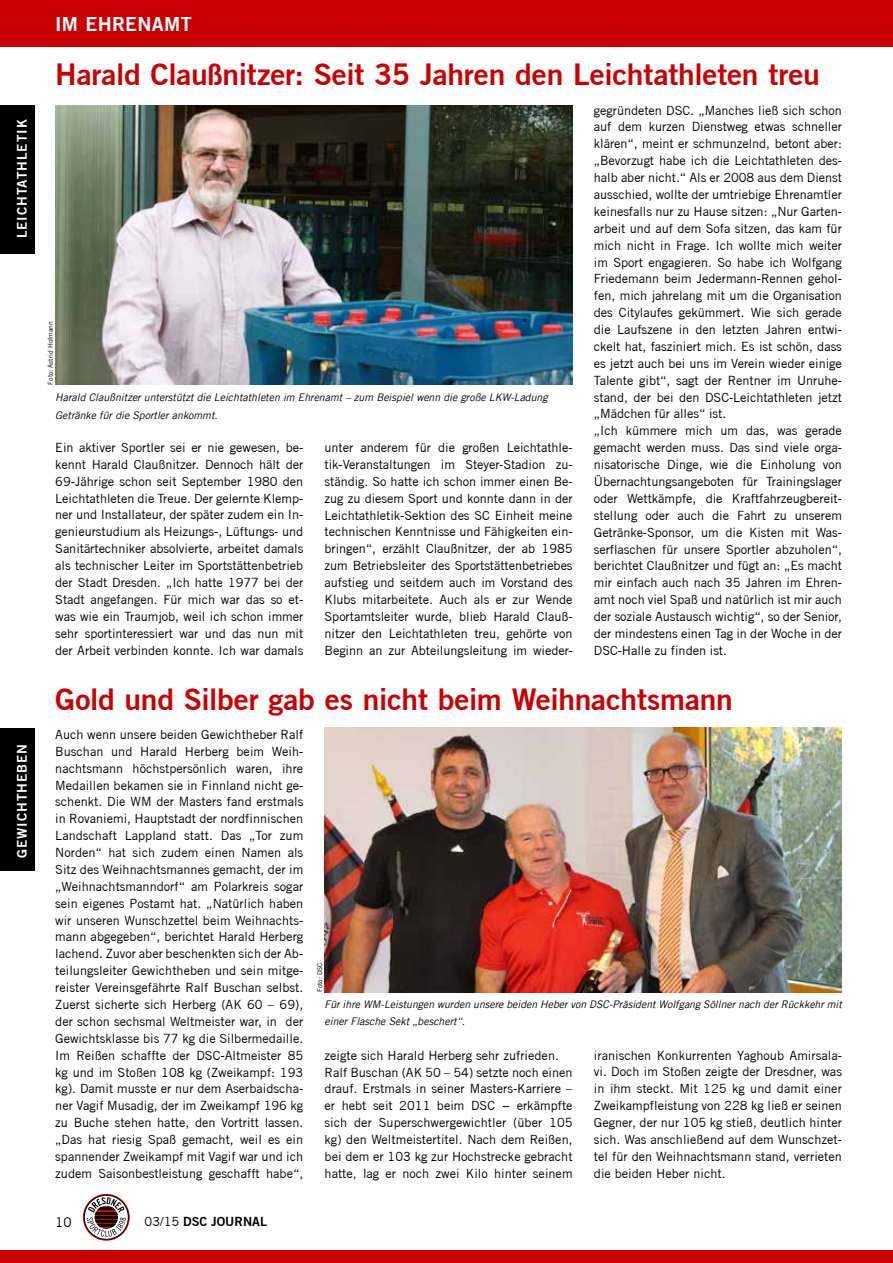
<style>
.page{position:relative;width:893px;height:1263px;background:#fff}
.page>*{position:absolute;margin:0;border:0;box-sizing:border-box;transform-origin:0 0}
.t1{font:700 30px "Trade Gothic No.2";letter-spacing:-.005em;color:#c80205}
.t2{font:700 19.5px "Trade Gothic No.2";letter-spacing:.02em;color:#fff}
.t3{font:700 13.5px "Trade Gothic No.2";letter-spacing:.07em;color:#fff}
.t4{font:13.5px "Trade Gothic";color:#000}
.t5{font:12.75px/17px "Trade Gothic";letter-spacing:-.005em;color:#000;text-align:justify}
.t6{font:12.75px/17px "Trade Gothic";letter-spacing:-.005em;color:#000;text-align:justify;scale:2 1}
.t7{font:700 12.75px "Trade Gothic No.2";color:#000}
.t8{font:italic 10.5px/17.2px "Trade Gothic LT";color:#000}
.t9{font:6.75px "Trade Gothic";color:#000}
.s1{font-family:"Trade Gothic";font-weight:400}
</style>
<div class="page">
<div style="left:0;top:1250px;width:893px;height:13px;background:#c80205"></div>
<svg style="left:83px;top:1194px;width:47px;height:47px"></svg>
<svg style="left:84px;top:1195px;width:45px;height:45px"></svg>
<svg style="left:85px;top:1196px;width:43px;height:43px"></svg>
<svg style="left:87px;top:1197px;width:39px;height:40px"></svg>
<svg style="left:95px;top:1205px;width:23px;height:24px"></svg>
<hr style="left:95px;top:1208px;width:23px;height:2px;background:#000">
<hr style="left:95px;top:1224px;width:23px;height:3px;background:#000">
<hr style="left:95px;top:1220px;width:23px;height:2px;background:#000">
<hr style="left:95px;top:1216px;width:23px;height:2px;background:#000">
<hr style="left:95px;top:1212px;width:23px;height:2px;background:#000">
<img style="left:55px;top:105px;width:518px;height:279px">
<div style="left:0;top:0;width:893px;height:47px;background:#c80205"></div>
<div style="left:0;top:105px;width:34px;height:148px;background:#000"></div>
<img style="left:325px;top:727px;width:517px;height:265px">
<div style="left:0;top:729px;width:34px;height:142px;background:#000"></div>
<p class="t3" style="left:14px;top:238px;width:120px;rotate:-90deg">Leichtathletik</p>
<p class="t3" style="left:14px;top:858px;width:115px;rotate:-90deg">Gewichtheben</p>
<h2 class="t2" style="left:55px;top:12px;width:123px">I M Ehrenamt</h2>
<h1 class="t1" style="left:55px;top:56px;width:766px">Harald Claußnitzer: Seit 35 Jahren den Leichtathleten treu</h1>
<p class="t9" style="left:46px;top:384px;width:65px;rotate:-90deg">Foto: Astrid H ofmann</p>
<p class="t8" style="left:55px;top:389px;width:494px">Harald Claußnitzer unterstützt die Leichtathleten im Ehrenamt – zum Beispiel wenn die große LKW-Ladung<br>Getränke für die Sportler ankommt.</p>
<p class="t5" style="left:55px;top:439px;width:250px">E in aktiver Sportler sei er nie gewesen, be&shy;kennt Harald Claußnitzer. Dennoch hält der 69-Jährige schon seit September 1980 den Leichtathleten die Treue. Der gelernte Klemp&shy;ner und I nstallateur, der später zudem ein I n&shy;genieurstudium als Heizungs-, Lüftungs- und Sanitärtechniker absolvierte, arbeitet damals als technischer Leiter im Sportstättenbetrieb der Stadt Dresden. „I ch hatte 1977 bei der Stadt angefangen. Für mich war das so et&shy;was wie ein Traumjob, weil ich schon immer sehr sportinteressiert war und das nun mit der Arbeit verbinden konnte. I ch war damals</p>
<p class="t5" style="left:325px;top:439px;width:250px">unter anderem für die großen Leichtathle&shy;tik-Veranstaltungen im Steyer-Stadion zu&shy;ständig. So hatte ich schon immer einen Be&shy;zug zu diesem Sport und konnte dann in der Leichtathletik-Sektion des SC Einheit meine technischen Kenntnisse und Fähigkeiten ein&shy;bringen“, erzählt Claußnitzer, der ab 1985 zum Betriebsleiter des Sportstättenbetriebes aufstieg und seitdem auch im Vorstand des Klubs mitarbeitete. Auch als er zur Wende Sportamtsleiter wurde, blieb Harald Clauß&shy;nitzer den Leichtathleten treu, gehörte von Beginn an zur Abteilungsleitung im wieder-</p>
<p class="t5" style="left:594px;top:101px;width:81px">gegründeten DSC</p>
<p class="t5" style="left:594px;top:101px;width:250px;text-indent:96px">. „Manches ließ sich schon auf dem kurzen Dienstweg etwas schneller klären“, meint er schmunzelnd, betont aber: „Bevorzugt habe ich die Leichtathleten des&shy;halb aber nicht.“ Als er 2008 aus dem Dienst ausschied, wollte der umtriebige Ehrenamtler keinesfalls nur zu Hause sitzen: „N ur Garten&shy;arbeit und auf dem Sofa sitzen, das kam für mich nicht in Frage. I ch wollte mich weiter im Sport engagieren. So habe ich Wolfgang Friedemann beim Jedermann-Rennen gehol&shy;fen, mich jahrelang mit um die Organisation des Citylaufes gekümmert. Wie sich gerade die Laufszene in den letzten Jahren entwi&shy;ckelt hat, fasziniert mich. Es ist schön, dass es jetzt auch bei uns im Verein wieder einige Talente gibt“, sagt der Rentner im U nruhe&shy;stand, der bei den DSC</p>
<p class="t5" style="left:729px;top:388px;width:114px">-Leichtathleten jetzt</p>
<p class="t5" style="left:594px;top:405px;width:250px;text-align:left">„Mädchen für alles“ ist.<br>„I ch kümmere mich um das, was gerade gemacht werden muss. Das sind viele orga&shy;nisatorische Dinge, wie die Einholung von Ü bernachtungsangeboten für Trainingslager oder Wettkämpfe, die Kraftfahrzeugbereit&shy;stellung oder auch die Fahrt zu unserem Getränke-Sponsor, um die Kisten mit Was&shy;serflaschen für unsere Sportler abzuholen“, berichtet Claußnitzer und fügt an: „Es macht mir einfach auch nach 35 Jahren im Ehren&shy;amt noch viel Spaß und natürlich ist mir auch der soziale Austausch wichtig“, so der Senior, der mindestens einen Tag in der Woche in der DSC</p>
<p class="t5" style="left:618px;top:642px;width:111px">-Halle zu finden ist.</p>
<h1 class="t1" style="left:55px;top:681px;width:679px">Gold und Silber gab es nicht beim Weihnachtsmann</h1>
<p class="t5" style="left:55px;top:726px;width:250px">Auch wenn unsere beiden Gewichtheber Ralf Buschan und Harald Herberg beim Weih&shy;nachtsmann höchstpersönlich waren, ihre Medaillen bekamen sie in Finnland nicht ge&shy;schenkt. Die WM der Masters fand erstmals in Rovaniemi, Hauptstadt der nordfinnischen Landschaft Lappland statt. Das „Tor zum Norden“ hat sich zudem einen Namen als Sitz des Weihnachtsmannes gemacht, der im „Weihnachtsmanndorf“ am Polarkreis sogar sein eigenes Postamt hat. „Natürlich haben wir unseren Wunschzettel beim Weihnachts&shy;mann abgegeben“, berichtet H arald H erberg lachend. Zuvor aber beschenkten sich der Ab&shy;teilungsleiter Gewichtheben und sein mitge&shy;reister Vereinsgefährte Ralf Buschan selbst.<br>Zuerst sicherte sich H erberg (AK 60 – 69), der schon sechsmal Weltmeister war, in der Gewichtsklasse bis 77 kg die Silbermedaille.<br>I m Reißen schaffte der DSC</p>
<p class="t9" style="left:316px;top:992px;width:30px;rotate:-90deg">Foto: DSC</p>
<p class="t8" style="left:325px;top:995px;width:519px">Für ihre WM-Leistungen wurden unsere beiden Heber von DSC-Präsident Wolfgang Söllner nach der Rückkehr mit einer Flasche Sekt „beschert“.</p>
<p class="t5" style="left:594px;top:1046px;width:250px">iranischen Konkurrenten Yaghoub Amirsala&shy;vi. Doch im Stoßen zeigte der Dresdner, was in ihm steckt. Mit 125 kg und damit einer Zweikampfleistung von 228 kg ließ er seinen Gegner, der nur 105 kg stieß, deutlich hinter sich. Was anschließend auf dem Wunschzet&shy;tel für den Weihnachtsmann stand, verrieten die beiden Heber nicht.</p>
<p class="t5" style="left:55px;top:1046px;width:250px;text-indent:165px">-Altmeister 85 kg und im Stoßen 108 kg (Zweikampf: 193 kg). Damit musste er nur dem Aserbaidscha&shy;ner Vagif Musadig, der im Zweikampf 196 kg zu Buche stehen hatte, den Vortritt lassen. „Das hat riesig Spaß gemacht, weil es ein spannender Zweikampf mit Vagif war und ich zudem Saisonbestleistung geschafft habe“,</p>
<p class="t5" style="left:325px;top:1046px;width:250px;text-align:left">zeigte sich Harald Herberg sehr zufrieden.<br>Ralf Buschan (AK 50 – 54) setzte noch einen drauf. Erstmals in seiner Masters-Karriere – er hebt seit 2011 beim DSC</p>
<p class="t6" style="left:325px;top:1097px;width:126px;text-indent:177px">- erkämpfte sich der Superschwergewichtler (über 105 kg) den Weltmeistertitel. Nach dem Reißen, bei dem er 103 kg zur H ochstrecke gebracht hatte, lag er noch zwei Kilo hinter seinem</p>
<p class="t4" style="left:55px;top:1214px;width:18px">10</p>
<p class="t7" style="left:145px;top:1214px;width:124px"><span class="s1">03/15</span> DSC Journal</p>
</div>
